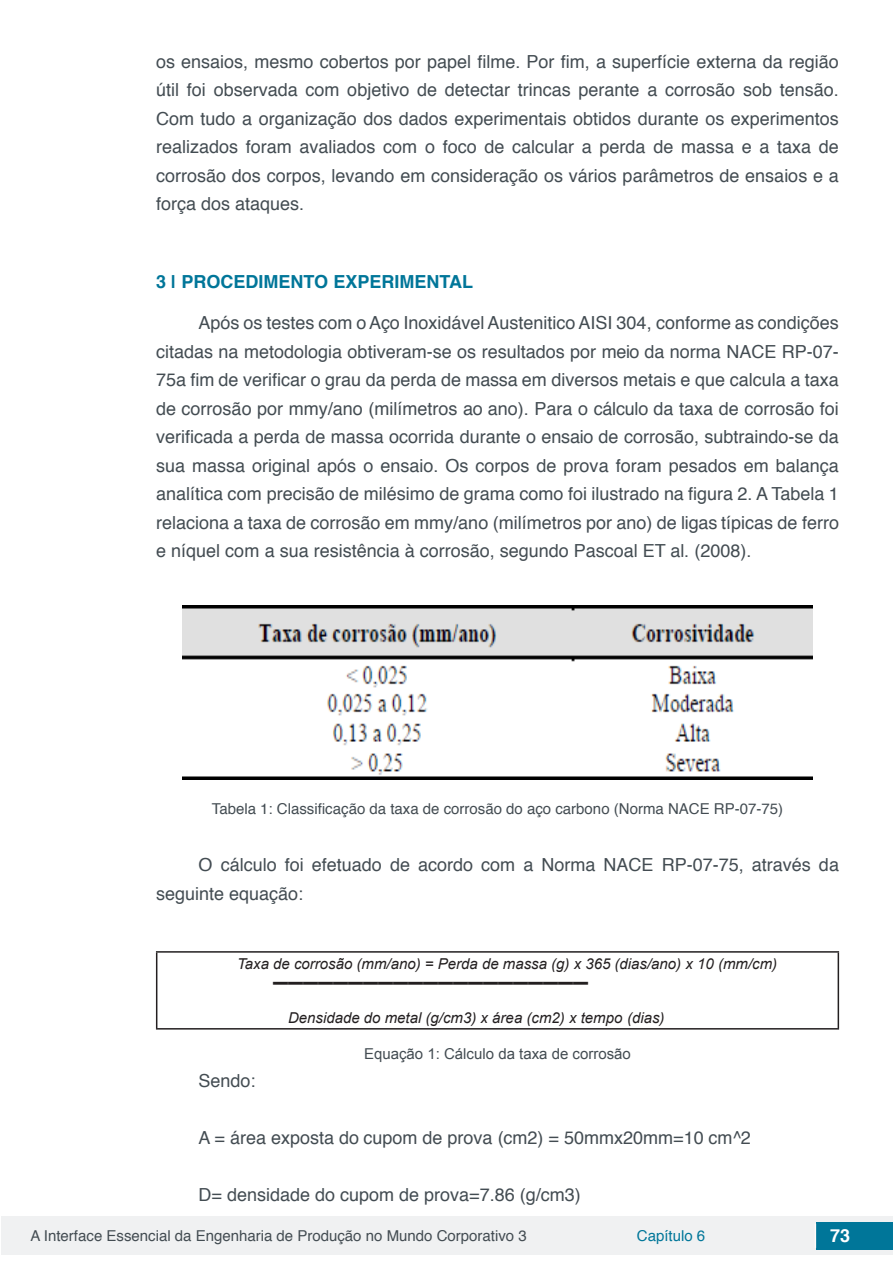
<style>
.page{position:relative;width:893px;height:1263px;background:#fff}
.page>*{position:absolute;margin:0;border:0;box-sizing:border-box;transform-origin:0 0}
.txt{font:18px/28.5px "Helvetica";color:#434c52;text-align:justify}
.t1{font:700 18px "Helvetica";color:#007699}
.t2{font:700 18px "Helvetica";color:#fff}
.info_tab_gra_imag{font:15px "Helvetica";color:#434c52}
.t3{font:italic 15px "Arial";color:#231f20}
.info_tab_gra_imag-2{font:15px "Arial";color:#434c52}
.t4{font:15px "Helvetica";color:#007699}
</style>
<div class="page">
<div style="left:1px;top:1216px;width:891px;height:38px;background:#f0f1f2"></div>
<div style="left:816px;top:1222px;width:77px;height:27px;background:#007699"></div>
<svg style="left:815px;top:1224px;width:1px;height:24px"></svg>
<img style="left:182px;top:606px;width:630px;height:173px">
<hr style="left:156px;top:951px;width:683px;height:2px;background:#231f20">
<hr style="left:156px;top:953px;width:1px;height:75px;background:#231f20">
<hr style="left:838px;top:953px;width:1px;height:75px;background:#231f20">
<hr style="left:156px;top:1028px;width:683px;height:1px;background:#231f20">
<p class="txt" style="left:156px;top:47px;width:684px">os ensaios, mesmo cobertos por papel filme. Por fim, a superfície externa da região útil foi observada com objetivo de detectar trincas perante a corrosão sob tensão.<br>Com tudo a organização dos dados experimentais obtidos durante os experimentos realizados foram avaliados com o foco de calcular a perda de massa e a taxa de corrosão dos corpos, levando em consideração os vários parâmetros de ensaios e a força dos ataques.</p>
<p class="t1" style="left:156px;top:267px;width:318px">3 | PROCEDIMENTO EXPERIMENTAL</p>
<p class="txt" style="left:156px;top:309px;width:684px;text-indent:43px">Após os testes com o Aço Inoxidável Austenitico AISI 304, conforme as condições citadas na metodologia obtiveram-se os resultados por meio da norma NACE RP-07- 75a fim de verificar o grau da perda de massa em diversos metais e que calcula a taxa de corrosão por mmy/ano (milímetros ao ano). Para o cálculo da taxa de corrosão foi verificada a perda de massa ocorrida durante o ensaio de corrosão, subtraindo-se da sua massa original após o ensaio. Os corpos de prova foram pesados em balança analítica com precisão de milésimo de grama como foi ilustrado na figura 2. A Tabela 1 relaciona a taxa de corrosão em mmy/ano (milímetros por ano) de ligas típicas de ferro e níquel com a sua resistência à corrosão, segundo Pascoal ET al. (2008).</p>
<p class="info_tab_gra_imag" style="left:212px;top:797px;width:573px">Tabela 1: Classificação da taxa de corrosão do aço carbono (Norma NACE RP-07-75)</p>
<p class="txt" style="left:156px;top:851px;width:684px;text-indent:43px">O cálculo foi efetuado de acordo com a Norma NACE RP-07-75, através da seguinte equação:</p>
<p class="t3" style="left:237px;top:954px;width:542px">Taxa de corrosão (mm/ano) = Perda de massa (g) x 365 (dias/ano) x 10 (mm/cm)</p>
<p class="t3" style="left:273px;top:972px;width:316px">▬▬▬▬▬▬▬▬▬▬▬▬▬▬▬▬▬▬▬▬▬</p>
<p class="t3" style="left:288px;top:1008px;width:378px">Densidade do metal (g/cm3) x área (cm2) x tempo (dias)</p>
<p class="info_tab_gra_imag-2" style="left:364px;top:1043px;width:268px">Equação 1: Cálculo da taxa de corrosão</p>
<p class="txt" style="left:199px;top:1067px;width:59px">Sendo:</p>
<p class="txt" style="left:199px;top:1124px;width:554px">A = área exposta do cupom de prova (cm2) = 50mmx20mm=10 cm^2</p>
<p class="txt" style="left:199px;top:1181px;width:384px">D= densidade do cupom de prova=7.86 (g/cm3)</p>
<p class="info_tab_gra_imag" style="left:31px;top:1224px;width:498px">A Interface Essencial da Engenharia de Produção no Mundo Corporativo 3</p>
<p class="t4" style="left:637px;top:1224px;width:70px">Capítulo 6</p>
<p class="t2" style="left:830px;top:1221px;width:22px">73</p>
</div>
